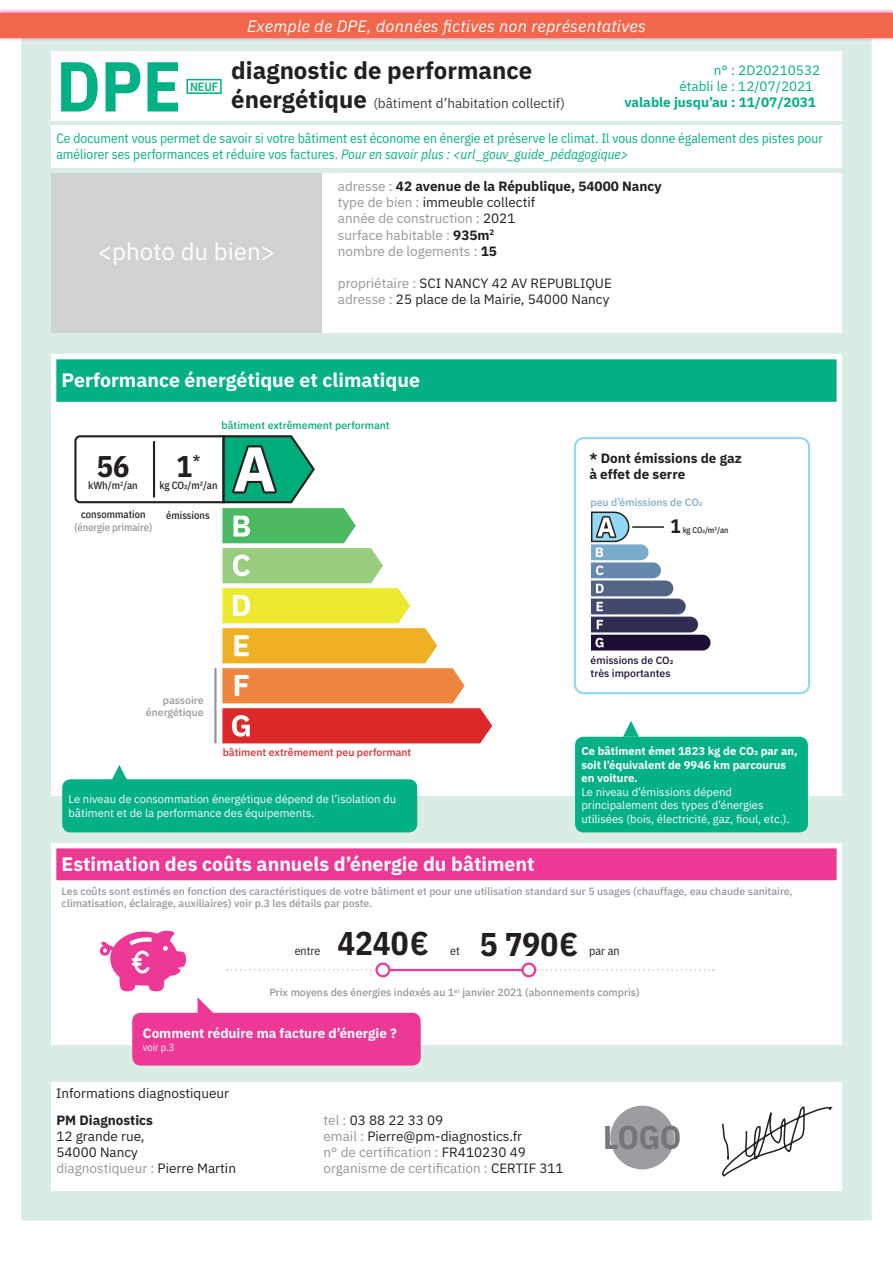
<style>
.page{position:relative;width:893px;height:1263px;background:#fff}
.page>*{position:absolute;margin:0;border:0;box-sizing:border-box;transform-origin:0 0}
.t1{font:700 70.5px "IBM Plex Sans Cond";color:#04b086}
.t2{font:700 33px "IBM Plex Sans Cond";color:#231f20}
.t3{font:700 33px "IBM Plex Sans Cond";color:#757679}
.t4{font:700 30px "IBM Plex Sans Cond";color:#231f20}
.t5{font:700 24px "IBM Plex Sans";color:#231f20}
.t6{font:24px "IBM Plex Sans";color:#fff}
.titre_bloc{font:700 19.5px "IBM Plex Sans";color:#fff}
.t7{font:700 19.5px "IBM Plex Sans Cond";color:#231f20}
.t8{font:italic 16.5px "IBM Plex Sans";letter-spacing:.01em;color:#fff}
.t9{font:13.5px/16.2px "IBM Plex Sans Cond";color:#04b086}
.t10{font:13.5px "IBM Plex Sans";color:#231f20}
.t11{font:13.5px "IBM Plex Sans";color:#939598}
.t12{font:700 13.5px "IBM Plex Sans";color:#231f20}
.t13{font:13.5px "IBM Plex Sans";color:#3e3e3f}
.t14{font:700 13.5px "IBM Plex Sans";color:#fff}
.t15{font:13.5px "IBM Plex Sans";color:#04b086}
.t16{font:700 13.5px "IBM Plex Sans";color:#04b086}
.t17{font:700 13.5px "IBM Plex Sans Cond";color:#231f20}
.t18{font:12px "IBM Plex Sans Cond";color:#231f20}
.t19{font:600 12px "IBM Plex Sans Cond";color:#04b086}
.t20{font:11.25px/13.5px "IBM Plex Sans";color:#fff}
.t21{font:700 11.25px/13.5px "IBM Plex Sans";color:#fff}
.t22{font:500 10.5px/12.6px "IBM Plex Sans";color:#939598}
.t23{font:500 10.5px "IBM Plex Sans";color:#dd282a}
.t24{font:500 10.5px "IBM Plex Sans";color:#00a979}
.t25{font:500 10.5px/12.6px "IBM Plex Sans Cond";color:#939598;text-align:center}
.t26{font:500 10.5px "IBM Plex Sans Cond";color:#231f20}
.t27{font:500 10.5px/12.6px "IBM Plex Sans";color:#1c0d35}
.t28{font:500 10.5px "IBM Plex Sans";color:#79abcb}
.t29{font:10.5px "IBM Plex Sans Cond";color:#fff}
.t30{font:500 8.25px "IBM Plex Sans Cond";letter-spacing:-.005em;color:#231f20}
.s1{font-weight:700;font-size:24px;color:#231f20}
.s2{font-style:italic}
.s3{font-weight:400;color:#939598}
.s4{color:#939598}
.s5{color:#231f20}
.s6{font-weight:700;color:#231f20}
</style>
<div class="page">
<div style="left:0;top:0;width:893px;height:1242px;background:#d9ede5;border:21px solid #fff"></div>
<div style="left:51px;top:51px;width:791px;height:69px;background:#fff"></div>
<div style="left:51px;top:125px;width:791px;height:43px;background:#fff"></div>
<div style="left:51px;top:173px;width:791px;height:160px;background:#fff"></div>
<div style="left:51px;top:1082px;width:791px;height:109px;background:#fff"></div>
<div style="left:51px;top:843px;width:791px;height:202px;background:#fff"></div>
<div style="left:54px;top:846px;width:785px;height:37px;background:#ed3896"></div>
<div style="left:51px;top:843px;width:791px;height:42px;border:5px solid #fff"></div>
<div style="left:51px;top:354px;width:791px;height:441px;background:#fff"></div>
<div style="left:54px;top:357px;width:785px;height:47px;background:#04b086"></div>
<div style="left:51px;top:354px;width:791px;height:53px;border:5px solid #fff"></div>
<div style="left:0;top:8px;width:893px;height:34px;background:#ed028c;opacity:.75"></div>
<div style="left:0;top:13px;width:893px;height:25px;background:#f2664c"></div>
<div style="left:51px;top:173px;width:271px;height:159px;background:#d1d2d4"></div>
<svg style="left:99px;top:931px;width:87px;height:60px"></svg>
<hr style="left:388px;top:969px;width:136px;height:2px;background:#ed3896">
<svg style="left:227px;top:969px;width:149px;height:2px"></svg>
<svg style="left:536px;top:969px;width:177px;height:2px"></svg>
<svg style="left:523px;top:964px;width:12px;height:12px"></svg>
<div style="left:521px;top:962px;width:15px;height:15px;border:2px solid #ed3896;border-radius:50%"></div>
<div style="left:376px;top:962px;width:14px;height:15px;border:2px solid #ed3896;border-radius:50%"></div>
<div style="left:610px;top:1106px;width:64px;height:63px;background:#9b9da0;border-radius:50%"></div>
<svg style="left:722px;top:1106px;width:111px;height:71px"></svg>
<div style="left:132px;top:1013px;width:289px;height:52px;background:#ed3896;border-radius:9px"></div>
<svg style="left:112px;top:765px;width:15px;height:14px"></svg>
<svg style="left:198px;top:998px;width:15px;height:15px"></svg>
<div style="left:575px;top:737px;width:233px;height:95px;background:#04b086;border-radius:9px"></div>
<svg style="left:623px;top:721px;width:16px;height:16px"></svg>
<div style="left:62px;top:779px;width:355px;height:53px;background:#04b086;border-radius:9px"></div>
<svg style="left:74px;top:435px;width:418px;height:308px"></svg>
<svg style="left:591px;top:511px;width:119px;height:139px"></svg>
<div style="left:574px;top:437px;width:236px;height:257px;border:2px solid #91d8f7;border-radius:8px"></div>
<hr style="left:632px;top:526px;width:32px;height:2px;background:#231f20">
<div style="left:186px;top:79px;width:36px;height:15px;border:2px solid #04b086"></div>
<h3 class="t8" style="left:247px;top:13px;width:400px">Exemple de DPE, données fictives non représentatives</h3>
<p class="t5" style="left:231px;top:51px;width:302px">diagnostic de performance</p>
<p class="t13" style="left:231px;top:92px;width:335px"><span class="s1">énergétique</span> (bâtiment d’habitation collectif)</p>
<p class="t9" style="left:56px;top:129px;width:768px">Ce document vous permet de savoir si votre bâtiment est économe en énergie et préserve le climat. Il vous donne également des pistes pour améliorer ses performances et réduire vos factures. <span class="s2">Pour en savoir plus : &lt;url_gouv_guide_pédagogique&gt;</span></p>
<p class="t12" style="left:338px;top:175px;width:325px"><span class="s3">adresse :</span> 42 avenue de la République, 54000 Nancy</p>
<p class="t10" style="left:338px;top:192px;width:199px"><span class="s4">type de bien :</span> immeuble collectif</p>
<p class="t11" style="left:338px;top:208px;width:179px">année de construction : <span class="s5">2021</span></p>
<p class="t11" style="left:338px;top:224px;width:158px">surface habitable : <span class="s6">935m</span><sup>2</sup></p>
<p class="t11" style="left:338px;top:241px;width:161px">nombre de logements : <span class="s6">15</span></p>
<p class="t10" style="left:338px;top:273px;width:276px"><span class="s4">propriétaire :</span> SCI NANCY 42 AV REPUBLIQUE</p>
<p class="t10" style="left:338px;top:289px;width:273px"><span class="s4">adresse :</span> 25 place de la Mairie, 54000 Nancy</p>
<p class="t1" style="left:56px;top:30px;width:127px">DPE</p>
<p class="t15" style="left:714px;top:60px;width:108px">n° : 2D20210532</p>
<p class="t15" style="left:679px;top:76px;width:135px">établi le : 12/07/2021</p>
<p class="t19" style="left:190px;top:77px;width:30px">NEUF</p>
<p class="t16" style="left:624px;top:92px;width:193px">valable jusqu’au : 11/07/2031</p>
<p class="t6" style="left:98px;top:233px;width:179px">&lt;photo du bien&gt;</p>
<p class="titre_bloc" style="left:62px;top:364px;width:360px">Performance énergétique et climatique</p>
<p class="t4" style="left:97px;top:442px;width:34px">56</p>
<p class="t26" style="left:88px;top:477px;width:51px">kWh/m<sup>2</sup>/an</p>
<p class="t24" style="left:222px;top:417px;width:170px">bâtiment extrêmement performant</p>
<p class="t4" style="left:177px;top:442px;width:18px">1</p>
<p class="t17" style="left:193px;top:449px;width:9px">*</p>
<p class="t26" style="left:159px;top:477px;width:60px">kg CO₂/m²/an</p>
<p class="t25" style="left:74px;top:507px;width:79px"><span class="s5">consommation </span>(énergie primaire)</p>
<p class="t26" style="left:166px;top:507px;width:45px">émissions</p>
<p class="t12" style="left:589px;top:447px;width:154px">* Dont émissions de gaz</p>
<p class="t12" style="left:589px;top:463px;width:97px">à effet de serre</p>
<p class="t28" style="left:591px;top:494px;width:113px">peu d’émissions de CO₂</p>
<p class="t7" style="left:670px;top:510px;width:12px">1</p>
<p class="t30" style="left:683px;top:524px;width:47px">kg CO₂/m²/an</p>
<p class="t22" style="left:146px;top:693px;width:59px;text-align:right">passoire énergétique</p>
<p class="t23" style="left:223px;top:744px;width:190px">bâtiment extrêmement peu performant</p>
<p class="t20" style="left:69px;top:792px;width:329px">Le niveau de consommation énergétique dépend de l’isolation du bâtiment et de la performance des équipements.</p>
<p class="titre_bloc" style="left:62px;top:848px;width:474px">Estimation des coûts annuels d’énergie du bâtiment</p>
<p class="t27" style="left:591px;top:653px;width:84px">émissions de CO₂ très importantes</p>
<p class="t21" style="left:581px;top:743px;width:218px">Ce bâtiment émet 1823 kg de CO₂ par an, soit l’équivalent de 9946 km parcourus en voiture.</p>
<p class="t20" style="left:581px;top:784px;width:210px">Le niveau d’émissions dépend principalement des types d’énergies utilisées (bois, électricité, gaz, fioul, etc.).</p>
<p class="t22" style="left:62px;top:884px;width:732px">Les coûts sont estimés en fonction des caractéristiques de votre bâtiment et pour une utilisation standard sur 5 usages (chauffage, eau chaude sanitaire, climatisation, éclairage, auxiliaires) voir p.3 les détails par poste.</p>
<p class="t18" style="left:295px;top:942px;width:27px">entre</p>
<p class="t2" style="left:337px;top:917px;width:93px">4240€</p>
<p class="t18" style="left:450px;top:942px;width:11px">et</p>
<p class="t2" style="left:480px;top:918px;width:100px">5 790€</p>
<p class="t18" style="left:589px;top:942px;width:32px">par an</p>
<p class="t22" style="left:269px;top:985px;width:372px">Prix moyens des énergies indexés au 1<sup>er</sup> janvier 2021 (abonnements compris)</p>
<p class="t14" style="left:143px;top:1022px;width:256px">Comment réduire ma facture d’énergie ?</p>
<p class="t29" style="left:143px;top:1039px;width:33px">voir p.3</p>
<p class="t10" style="left:56px;top:1082px;width:174px">Informations diagnostiqueur</p>
<p class="t12" style="left:56px;top:1109px;width:98px">PM Diagnostics</p>
<p class="t10" style="left:56px;top:1126px;width:90px">12 grande rue,</p>
<p class="t10" style="left:56px;top:1142px;width:83px">54000 Nancy</p>
<p class="t11" style="left:56px;top:1158px;width:181px">diagnostiqueur : <span class="s5">Pierre Martin</span></p>
<p class="t10" style="left:324px;top:1109px;width:121px"><span class="s4">tel :</span> 03 88 22 33 09</p>
<p class="t10" style="left:324px;top:1126px;width:200px"><span class="s4">email :</span> Pierre@pm-diagnostics.fr</p>
<p class="t11" style="left:324px;top:1142px;width:204px">n° de certification : <span class="s5">FR410230 49</span></p>
<p class="t11" style="left:324px;top:1158px;width:242px">organisme de certification : <span class="s5">CERTIF 311</span></p>
<p class="t3" style="left:603px;top:1111px;width:80px">LOGO</p>
</div>
